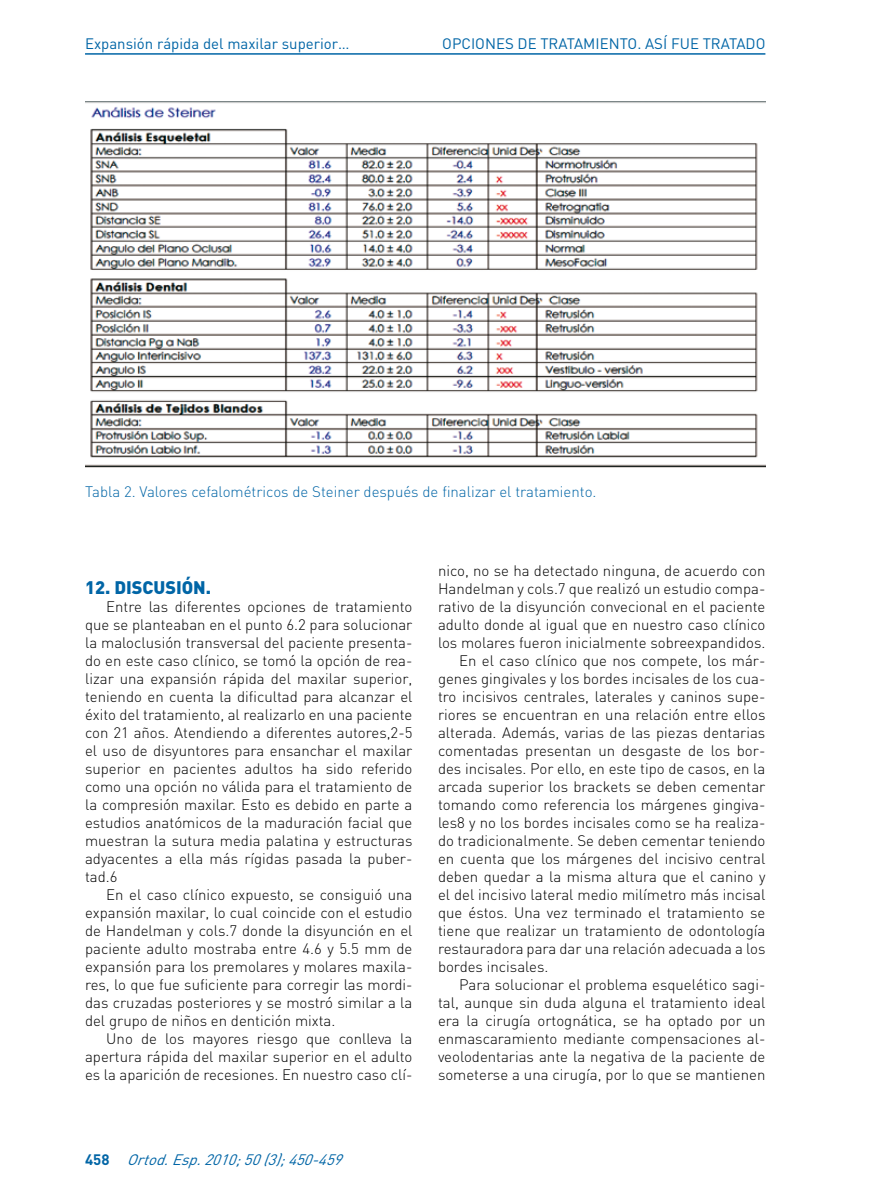
<style>
.page{position:relative;width:893px;height:1191px;background:#fff}
.page>*{position:absolute;margin:0;border:0;box-sizing:border-box;transform-origin:0 0}
.t1{font:900 18px "DIN";color:#0065a6}
.t2{font:300 15px/18px "DIN";color:#000;text-align:justify}
.t3{font:15px "DIN";color:#0065a6}
.t4{font:300 15px "DIN";color:#0065a6}
.t5{font:italic 15px "DIN";color:#0065a6}
.s1{font-weight:700;font-style:normal}
</style>
<div class="page">
<hr style="left:85px;top:53px;width:680px;height:2px;background:#0065a6">
<img style="left:86px;top:102px;width:679px;height:366px">
<p class="t3" style="left:85px;top:35px;width:266px">Expansión rápida del maxilar superior…</p>
<p class="t3" style="left:442px;top:35px;width:325px">OPCIONES DE TRATAMIENTO. ASÍ FUE TRATADO</p>
<p class="t4" style="left:85px;top:482px;width:513px">Tabla 2. Valores cefalométricos de Steiner después de finalizar el tratamiento.</p>
<p class="t1" style="left:85px;top:575px;width:128px">12. DISCUSIÓN .</p>
<p class="t2" style="left:85px;top:597px;width:329px;text-indent:21px">Entre las diferentes opciones de tratamiento que se planteaban en el punto 6.2 para solucionar la maloclusión transversal del paciente presenta&shy;do en este caso clínico, se tomó la opción de rea&shy;lizar una expansión rápida del maxilar superior, teniendo en cuenta la dificultad para alcanzar el éxito del tratamiento, al realizarlo en una paciente con 21 años. Atendiendo a diferentes autores,2-5 el uso de disyuntores para ensanchar el maxilar superior en pacientes adultos ha sido referido como una opción no válida para el tratamiento de la compresión maxilar. Esto es debido en parte a estudios anatómicos de la maduración facial que muestran la sutura media palatina y estructuras adyacentes a ella más rígidas pasada la puber&shy;tad.6</p>
<p class="t2" style="left:85px;top:885px;width:329px;text-indent:21px">En el caso clínico expuesto, se consiguió una expansión maxilar, lo cual coincide con el estudio de Handelman y cols.7 donde la disyunción en el paciente adulto mostraba entre 4.6 y 5.5 mm de expansión para los premolares y molares maxila&shy;res, lo que fue suficiente para corregir las mordi&shy;das cruzadas posteriores y se mostró similar a la del grupo de niños en dentición mixta.</p>
<p class="t2" style="left:85px;top:1029px;width:329px;text-indent:21px">Uno de los mayores riesgo que conlleva la apertura rápida del maxilar superior en el adulto es la aparición de recesiones. En nuestro caso clí-</p>
<p class="t2" style="left:438px;top:561px;width:329px">nico, no se ha detectado ninguna, de acuerdo con</p>
<p class="t2" style="left:438px;top:579px;width:329px">Handelman y cols.7 que realizó un estudio compa-</p>
<p class="t2" style="left:438px;top:597px;width:329px">rativo de la disyunción convecional en el paciente</p>
<p class="t2" style="left:438px;top:615px;width:329px">adulto donde al igual que en nuestro caso clínico</p>
<p class="t2" style="left:438px;top:633px;width:329px">los molares fueron inicialmente sobreexpandidos.</p>
<p class="t2" style="left:459px;top:651px;width:308px">En el caso clínico que nos compete, los már-</p>
<p class="t2" style="left:438px;top:669px;width:329px">genes gingivales y los bordes incisales de los cua-</p>
<p class="t2" style="left:438px;top:687px;width:329px">tro incisivos centrales, laterales y caninos supe-</p>
<p class="t2" style="left:438px;top:705px;width:329px">riores se encuentran en una relación entre ellos</p>
<p class="t2" style="left:438px;top:723px;width:329px">alterada. Además, varias de las piezas dentarias</p>
<p class="t2" style="left:438px;top:741px;width:329px">comentadas presentan un desgaste de los bor-</p>
<p class="t2" style="left:438px;top:759px;width:329px">des incisales. Por ello, en este tipo de casos, en la</p>
<p class="t2" style="left:438px;top:777px;width:329px">arcada superior los brackets se deben cementar</p>
<p class="t2" style="left:438px;top:795px;width:329px">tomando como referencia los márgenes gingiva-</p>
<p class="t2" style="left:438px;top:813px;width:329px">les8 y no los bordes incisales como se ha realiza-</p>
<p class="t2" style="left:438px;top:831px;width:329px">do tradicionalmente. Se deben cementar teniendo</p>
<p class="t2" style="left:438px;top:849px;width:329px">en cuenta que los márgenes del incisivo central</p>
<p class="t2" style="left:438px;top:867px;width:329px">deben quedar a la misma altura que el canino y</p>
<p class="t2" style="left:438px;top:885px;width:329px">el del incisivo lateral medio milímetro más incisal</p>
<p class="t2" style="left:438px;top:903px;width:329px">que éstos. Una vez terminado el tratamiento se</p>
<p class="t2" style="left:438px;top:921px;width:329px">tiene que realizar un tratamiento de odontología</p>
<p class="t2" style="left:438px;top:939px;width:329px">restauradora para dar una relación adecuada a los</p>
<p class="t2" style="left:438px;top:957px;width:112px">bordes incisales.</p>
<p class="t2" style="left:459px;top:975px;width:308px">Para solucionar el problema esquelético sagi-</p>
<p class="t2" style="left:438px;top:993px;width:329px">tal, aunque sin duda alguna el tratamiento ideal</p>
<p class="t2" style="left:438px;top:1011px;width:329px">era la cirugía ortognática, se ha optado por un</p>
<p class="t2" style="left:438px;top:1029px;width:329px">enmascaramiento mediante compensaciones al-</p>
<p class="t2" style="left:438px;top:1047px;width:329px">veolodentarias ante la negativa de la paciente de</p>
<p class="t2" style="left:438px;top:1065px;width:329px">someterse a una cirugía, por lo que se mantienen</p>
<p class="t5" style="left:85px;top:1150px;width:264px"><span class="s1">4 5 8</span> Ortod.Esp.2010;50(3);450-459</p>
</div>
